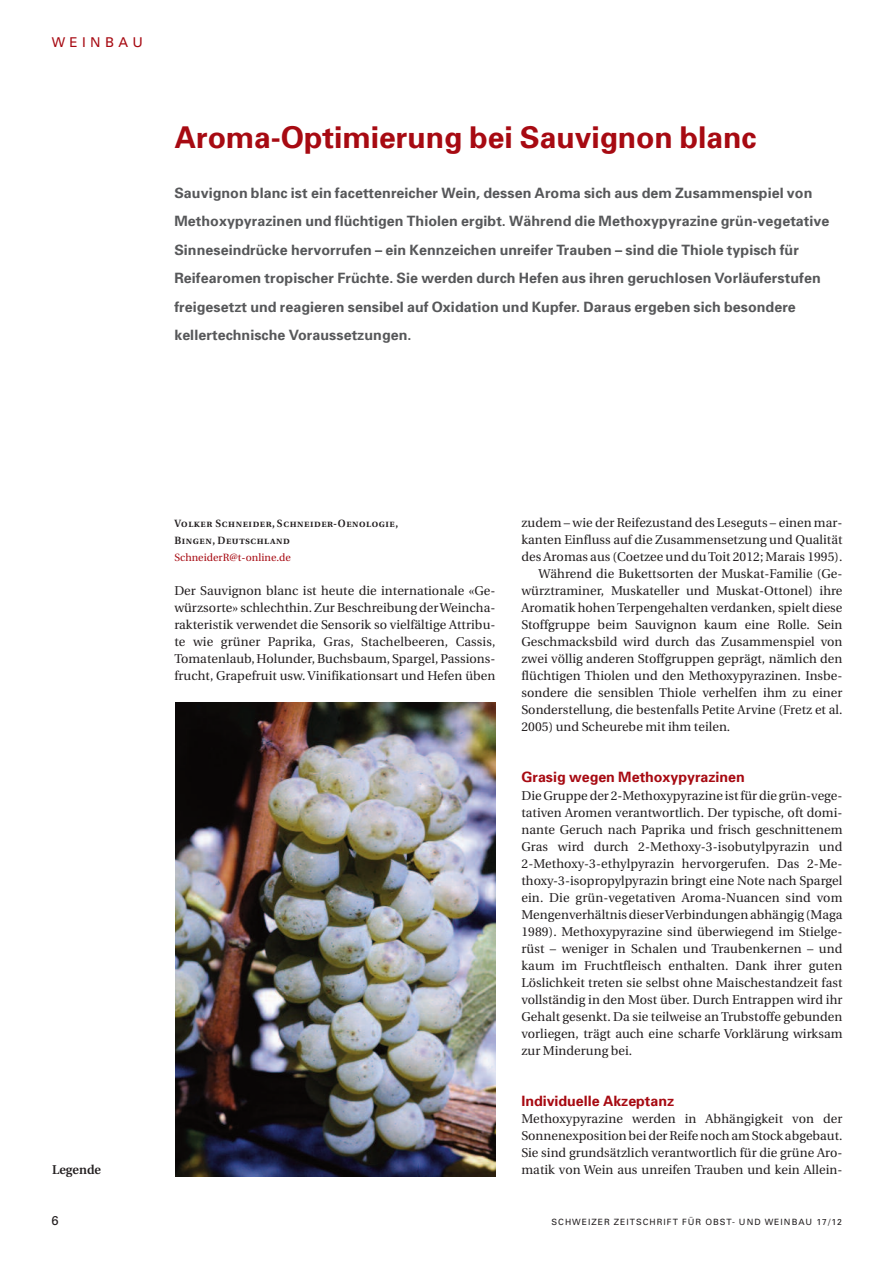
<style>
.page{position:relative;width:893px;height:1263px;background:#fff}
.page>*{position:absolute;margin:0;border:0;box-sizing:border-box;transform-origin:0 0}
.t1{font:700 30px "Univers";color:#a70a12}
.t2{font:700 14.25px/28.5px "Univers";letter-spacing:.005em;color:#57585a}
.t3{font:700 14.25px "Univers";color:#a70a12}
.t4{font:13.5px "Univers";letter-spacing:.32em;color:#a70a12}
.t5{font:12.75px/17px "Utopia";letter-spacing:.005em;color:#231f20;text-align:justify}
.t6{font:600 12.75px "Utopia";letter-spacing:.005em;color:#231f20}
.t7{font:12.75px "Univers";color:#231f20}
.t8{font:10.5px/17px "Utopia Semibold SC";letter-spacing:.055em;color:#231f20}
.t9{font:10.5px "Utopia";letter-spacing:.005em;color:#a70a12}
.t10{font:8.7px "Univers";letter-spacing:.115em;color:#231f20}
</style>
<div class="page">
<img style="left:175px;top:702px;width:320px;height:474px">
<p class="t4" style="left:52px;top:37px;width:93px">WEINBAU</p>
<h1 class="t1" style="left:174px;top:127px;width:584px">Aroma-Optimierung bei Sauvignon blanc</h1>
<p class="t2" style="left:174px;top:180px;width:657px">Sauvignon blanc ist ein facettenreicher Wein, dessen Aroma sich aus dem Zusammenspiel von Methoxypyrazinen und flüchtigen Thiolen ergibt. Während die Methoxypyrazine grün-vegetative Sinneseindrücke hervorrufen – ein Kennzeichen unreifer Trauben – sind die Thiole typisch für Reifearomen tropischer Früchte. Sie werden durch Hefen aus ihren geruchlosen Vorläuferstufen freigesetzt und reagieren sensibel auf Oxidation und Kupfer. Daraus ergeben sich besondere kellertechnische Voraussetzungen.</p>
<p class="t6" style="left:52px;top:1164px;width:51px">Legende</p>
<p class="t7" style="left:52px;top:1215px;width:9px">6</p>
<p class="t8" style="left:174px;top:516px;width:225px">Volker Schneider, Schneider-Oenologie,<br>Bingen, Deutschland</p>
<p class="t9" style="left:174px;top:553px;width:118px">SchneiderR@t-online.de</p>
<p class="t5" style="left:174px;top:584px;width:323px">Der Sauvignon blanc ist heute die internationale «Ge&shy;würzsorte» schlechthin. Zur Beschreibung derWeincha&shy;rakteristik verwendet die Sensorik so vielfältige Attribu&shy;te wie grüner Paprika, Gras, Stachelbeeren, Cassis, Tomatenlaub,Holunder,Buchsbaum, Spargel,Passions&shy;frucht, Grapefruit usw. Vinifikationsart und Hefen üben</p>
<p class="t5" style="left:521px;top:516px;width:322px">zudem – wie der Reifezustand des Leseguts – einen mar-</p>
<p class="t5" style="left:521px;top:533px;width:323px">kanten Einfluss auf die Zusammensetzung und Qualität</p>
<p class="t5" style="left:521px;top:550px;width:323px">des Aromas aus (Coetzee und duToit 2012; Marais 1995).</p>
<p class="t5" style="left:538px;top:567px;width:306px">Während die Bukettsorten der Muskat-Familie (Ge-</p>
<p class="t5" style="left:521px;top:584px;width:323px">würztraminer, Muskateller und Muskat-Ottonel) ihre</p>
<p class="t5" style="left:521px;top:601px;width:323px">Aromatik hohenTerpengehalten verdanken, spielt diese</p>
<p class="t5" style="left:521px;top:618px;width:323px">Stoffgruppe beim Sauvignon kaum eine Rolle. Sein</p>
<p class="t5" style="left:521px;top:635px;width:323px">Geschmacksbild wird durch das Zusammenspiel von</p>
<p class="t5" style="left:521px;top:652px;width:323px">zwei völlig anderen Stoffgruppen geprägt, nämlich den</p>
<p class="t5" style="left:521px;top:669px;width:323px">flüchtigen Thiolen und den Methoxypyrazinen. Insbe-</p>
<p class="t5" style="left:521px;top:686px;width:323px">sondere die sensiblen Thiole verhelfen ihm zu einer</p>
<p class="t5" style="left:521px;top:703px;width:323px">Sonderstellung, die bestenfalls Petite Arvine (Fretz et al.</p>
<p class="t5" style="left:521px;top:720px;width:210px">2005) und Scheurebe mit ihm teilen.</p>
<p class="t3" style="left:521px;top:772px;width:225px">Grasig wegen Methoxypyrazinen</p>
<p class="t5" style="left:521px;top:788px;width:323px">DieGruppeder 2-Methoxypyrazine istfürdie grün-vege&shy;tativen Aromen verantwortlich. Der typische, oft domi&shy;nante Geruch nach Paprika und frisch geschnittenem Gras wird durch 2-Methoxy-3-isobutylpyrazin und 2-Methoxy-3-ethylpyrazin hervorgerufen. Das 2-Me&shy;thoxy-3-isopropylpyrazin bringt eine Note nach Spargel ein. Die grün-vegetativen Aroma-Nuancen sind vom MengenverhältnisdieserVerbindungenabhängig (Maga 1989). Methoxypyrazine sind überwiegend im Stielge&shy;rüst – weniger in Schalen und Traubenkernen – und kaum im Fruchtfleisch enthalten. Dank ihrer guten Löslichkeit treten sie selbst ohne Maischestandzeit fast vollständig in den Most über. Durch Entrappen wird ihr Gehalt gesenkt. Da sie teilweise an Trubstoffe gebunden vorliegen, trägt auch eine scharfe Vorklärung wirksam zur Minderung bei.</p>
<p class="t3" style="left:521px;top:1095px;width:154px">Individuelle Akzeptanz</p>
<p class="t5" style="left:521px;top:1111px;width:323px">Methoxypyrazine werden in Abhängigkeit von der SonnenexpositionbeiderReifenochamStock abgebaut.<br>Sie sind grundsätzlich verantwortlich für die grüne Aro&shy;matik von Wein aus unreifen Trauben und kein Allein-</p>
<p class="t10" style="left:551px;top:1218px;width:292px">SCHWEIZER ZEITSCHRIFT FÜR OBST- UND WEINBAU 17/12</p>
</div>
